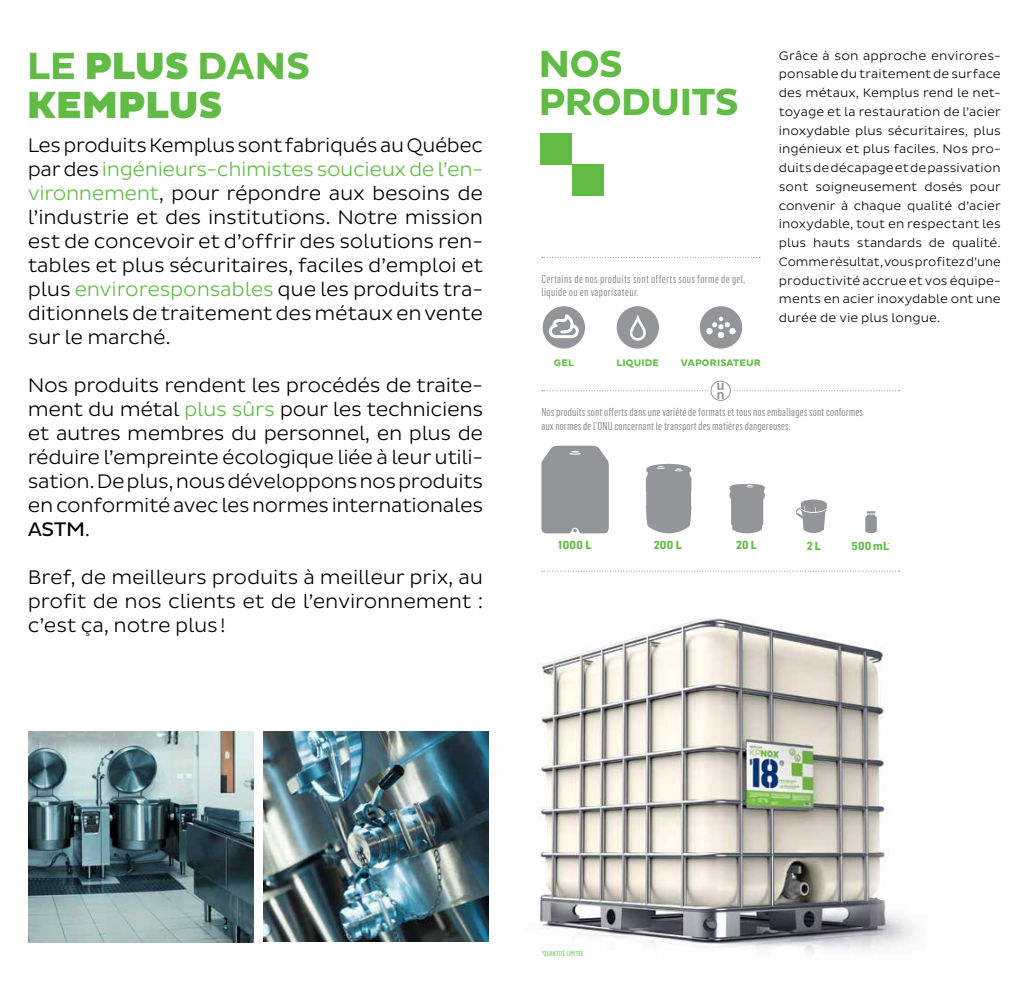
<style>
.page{position:relative;width:1019px;height:990px;background:#fff}
.page>*{position:absolute;margin:0;border:0;box-sizing:border-box;transform-origin:0 0}
.t1{font:900 38.5px/38.5px "Pluto Sans";color:#62bb46}
.t2{font:700 38.5px/38.5px "Pluto Sans";letter-spacing:-.025em;color:#62bb46}
.t3{font:300 20px/24px "Pluto Sans";letter-spacing:-.01em;color:#000;text-align:justify}
.t4{font:700 12.75px "Helvetica";color:#939598}
.t5{font:300 12.5px/18.8px "Pluto Sans";letter-spacing:.005em;color:#000;text-align:justify}
.t6{font:700 11.5px "Flama Semicondensed";letter-spacing:.02em;color:#62bb46}
.t7{font:11.25px/13.5px "Flama Condensed";letter-spacing:.01em;color:#808285}
.t8{font:11.25px/13.5px "Flama Condensed";letter-spacing:.03em;color:#808285}
.t9{font:700 9.62px "Pluto Sans";letter-spacing:.015em;color:#62bb46}
.t10{font:6.88px "Flama Condensed";letter-spacing:.015em;color:#62bb46}
.s1{font-weight:700}
.s2{color:#62bb46}
.s3{font-weight:400}
</style>
<div class="page">
<img style="left:264px;top:731px;width:224px;height:211px">
<img style="left:29px;top:732px;width:224px;height:210px">
<div style="left:540px;top:133px;width:32px;height:32px;background:#62bb46"></div>
<div style="left:572px;top:165px;width:32px;height:31px;background:#62bb46"></div>
<svg style="left:729px;top:484px;width:36px;height:49px;background:#a0a2a5"></svg>
<svg style="left:646px;top:464px;width:45px;height:69px;background:#9a9c9f"></svg>
<svg style="left:541px;top:446px;width:68px;height:87px;background:#989a9d"></svg>
<svg style="left:865px;top:511px;width:12px;height:22px"></svg>
<svg style="left:796px;top:500px;width:31px;height:33px"></svg>
<svg style="left:542px;top:390px;width:357px;height:1px"></svg>
<svg style="left:542px;top:571px;width:357px;height:1px"></svg>
<div style="left:709px;top:381px;width:23px;height:20px;background:#fff"></div>
<div style="left:711px;top:381px;width:20px;height:20px;border:1px solid #939598;border-radius:50%"></div>
<div style="left:617px;top:306px;width:42px;height:43px;background:#939598;border-radius:50%"></div>
<svg style="left:629px;top:314px;width:17px;height:27px"></svg>
<div style="left:700px;top:306px;width:42px;height:43px;background:#939598;border-radius:50%"></div>
<svg style="left:706px;top:317px;width:30px;height:21px"></svg>
<div style="left:543px;top:306px;width:42px;height:43px;background:#939598;border-radius:50%"></div>
<svg style="left:549px;top:316px;width:30px;height:23px"></svg>
<img style="left:538px;top:618px;width:378px;height:336px">
<svg style="left:542px;top:257px;width:218px;height:1px"></svg>
<h1 class="t1" style="left:27px;top:48px;width:285px"><span class="s1">LE</span> PLUS <span class="s1">DANS<br></span>KEMPLUS</h1>
<p class="t3" style="left:28px;top:133px;width:457px">Les produits Kemplus sont fabriqués au Québec par des <span class="s2">ingénieurs-chimistes soucieux de l’en&shy;vironnement</span>, pour répondre aux besoins de l’industrie et des institutions. Notre mission est de concevoir et d’offrir des solutions ren&shy;tables et plus sécuritaires, faciles d’emploi et plus <span class="s2">enviroresponsables</span> que les produits tra&shy;ditionnels de traitement des métaux en vente sur le marché.</p>
<p class="t3" style="left:28px;top:373px;width:457px">Nos produits rendent les procédés de traite&shy;ment du métal <span class="s2">plus sûrs</span> pour les techniciens et autres membres du personnel, en plus de réduire l’empreinte écologique liée à leur utili&shy;sation. De plus, nous développons nos produits en conformité avec les normes internationales <span class="s3">ASTM</span>.</p>
<p class="t3" style="left:28px;top:565px;width:457px">Bref, de meilleurs produits à meilleur prix, au profit de nos clients et de l’environnement : c’est ça, notre plus!</p>
<h1 class="t2" style="left:538px;top:46px;width:202px">NOS<br>PRODUITS</h1>
<p class="t5" style="left:779px;top:46px;width:223px">Grâce à son approche envirores&shy;ponsable du traitement de surface des métaux, Kemplus rend le net&shy;toyage et la restauration de l’acier inoxydable plus sécuritaires, plus ingénieux et plus faciles. Nos pro&shy;duits de décapage et de passivation sont soigneusement dosés pour convenir à chaque qualité d’acier inoxydable, tout en respectant les plus hauts standards de qualité.<br>Comme résultat, vous profitez d’une productivité accrue et vos équipe&shy;ments en acier inoxydable ont une durée de vie plus longue.</p>
<p class="t8" style="left:541px;top:272px;width:205px">Certains de nos produits sont offerts sous forme de gel, liquide ou en vaporisateur.</p>
<p class="t9" style="left:554px;top:357px;width:15px">GEL</p>
<p class="t9" style="left:616px;top:357px;width:25px">LI QUIDE</p>
<p class="t9" style="left:681px;top:357px;width:82px">VAPORISATEUR</p>
<p class="t4" style="left:724px;top:398px;width:9px;rotate:-180deg">n</p>
<p class="t4" style="left:717px;top:384px;width:9px">n</p>
<p class="t7" style="left:541px;top:405px;width:323px">Nos produits sont offerts dans une variété de formats et tous nos emballages sont conformes aux normes de l’ONU concernant le transport des matières dangereuses.</p>
<p class="t6" style="left:558px;top:538px;width:35px">1000 L</p>
<p class="t6" style="left:654px;top:538px;width:30px">200 L</p>
<p class="t6" style="left:736px;top:538px;width:23px">20L</p>
<p class="t6" style="left:851px;top:539px;width:40px">500 mL<sup>*</sup></p>
<p class="t6" style="left:807px;top:539px;width:16px">2L</p>
<p class="t10" style="left:541px;top:950px;width:44px">*Quantité limitée</p>
</div>
